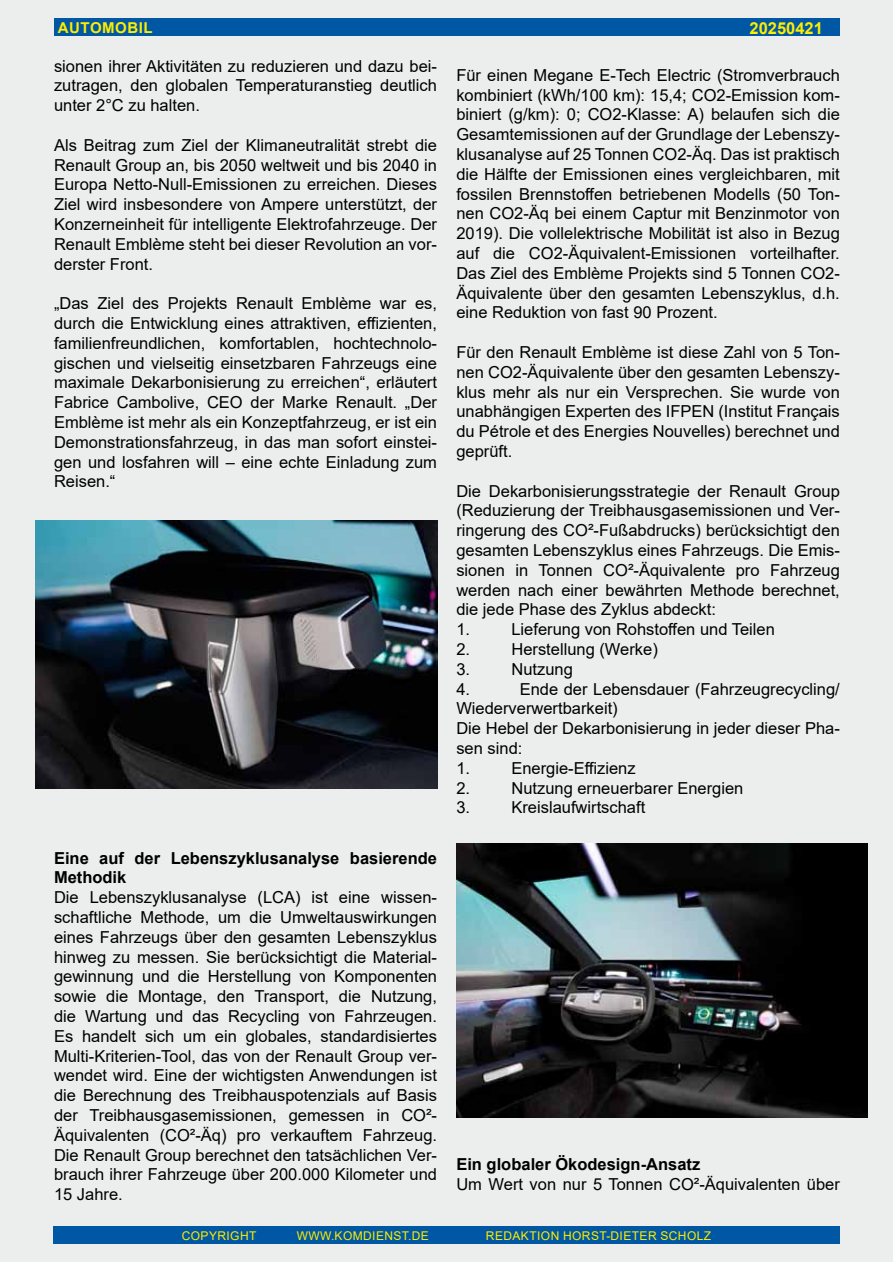
<style>
.page{position:relative;width:893px;height:1263px;background:#fff}
.page>*{position:absolute;margin:0;border:0;box-sizing:border-box;transform-origin:0 0}
.t1{font:16.5px/19.8px "Arial";color:#000;text-align:justify}
.t2{font:700 16.5px/19.8px "Arial";color:#000}
.t3{font:700 16.5px "Arial";color:#ffed00}
.t4{font:700 15px "Arial";letter-spacing:.035em;color:#ffed00}
.t5{font:12px "Arial";letter-spacing:.035em;color:#ffed00}
</style>
<div class="page">
<div style="left:0;top:0;width:893px;height:1262px;background:#eceded"></div>
<div style="left:54px;top:18px;width:786px;height:18px;background:#0057a3"></div>
<div style="left:53px;top:1226px;width:787px;height:18px;background:#0057a3"></div>
<img style="left:35px;top:520px;width:402px;height:268px">
<img style="left:456px;top:843px;width:411px;height:275px">
<p class="t4" style="left:58px;top:17px;width:96px">Automobil</p>
<p class="t1" style="left:54px;top:56px;width:385px">sionen ihrer Aktivitäten zu reduzieren und dazu bei&shy;zutragen, den globalen Temperaturanstieg deutlich unter 2°C zu halten.</p>
<p class="t1" style="left:54px;top:135px;width:385px">Als Beitrag zum Ziel der Klimaneutralität strebt die Renault Group an, bis 2050 weltweit und bis 2040 in Europa Netto-N ull-Emissionen zu erreichen. Dieses Ziel wird insbesondere von Ampere unterstützt, der Konzerneinheit für intelligente Elektrofahrzeuge. Der Renault Emblème steht bei dieser Revolution an vor&shy;derster Front.</p>
<p class="t1" style="left:54px;top:293px;width:385px">„Das Ziel des Projekts Renault Emblème war es, durch die Entwicklung eines attraktiven, effizienten, familienfreundlichen, komfortablen, hochtechnolo&shy;gischen und vielseitig einsetzbaren Fahrzeugs eine maximale Dekarbonisierung zu erreichen“, erläutert Fabrice Cambolive, CEO</p>
<p class="t1" style="left:54px;top:392px;width:385px;text-indent:197px">der Marke Renault. „Der Emblème ist mehr als ein Konzeptfahrzeug, er ist ein Demonstrationsfahrzeug, in das man sofort einstei&shy;gen und losfahren will – eine echte Einladung zum Reisen.“</p>
<p class="t2" style="left:54px;top:848px;width:385px">Eine auf der Lebenszyklusanalyse basierende<br>Methodik</p>
<p class="t1" style="left:54px;top:887px;width:385px">Die Lebenszyklusanalyse (LCA) ist eine wissen&shy;schaftliche Methode, um die Umweltauswirkungen eines Fahrzeugs über den gesamten Lebenszyklus hinweg zu messen. Sie berücksichtigt die Material&shy;gewinnung und die Herstellung von Komponenten sowie die Montage, den Transport, die N utzung, die Wartung und das Recycling von Fahrzeugen.<br>Es handelt sich um ein globales, standardisiertes Multi-Kriterien-Tool, das von der Renault Group ver&shy;wendet wird. Eine der wichtigsten Anwendungen ist die Berechnung des Treibhauspotenzials auf Basis der Treibhausgasemissionen, gemessen in CO²- Äquivalenten (CO²-Äq) pro verkauftem Fahrzeug.<br>Die Renault Group berechnet den tatsächlichen Ver&shy;brauch ihrer Fahrzeuge über 200.000 Kilometer und 15 Jahre.</p>
<p class="t3" style="left:749px;top:16px;width:75px">20250421</p>
<p class="t1" style="left:456px;top:65px;width:385px">Für einen Megane E-Tech Electric (Stromverbrauch kombiniert (kWh/100 km): 15,4; CO2-Emission kom&shy;biniert (g/km): 0; CO2-Klasse: A) belaufen sich die Gesamtemissionen auf der Grundlage der Lebenszy&shy;klusanalyse auf 25 Tonnen CO2-Äq. Das ist praktisch die Hälfte der Emissionen eines vergleichbaren, mit fossilen Brennstoffen betriebenen Modells (50 Ton&shy;nen CO2-Äq bei einem Captur mit Benzinmotor von 2019). Die vollelektrische Mobilität ist also in Bezug auf die CO2-Äquivalent-Emissionen vorteilhafter.<br>Das Ziel des Emblème Projekts sind 5 Tonnen CO2- Äquivalente über den gesamten Lebenszyklus, d.h. eine Reduktion von fast 90 Prozent.</p>
<p class="t1" style="left:456px;top:342px;width:385px">Für den Renault Emblème ist diese Zahl von 5 Ton&shy;nen CO2-Äquivalente über den gesamten Lebenszy&shy;klus mehr als nur ein Versprechen. Sie wurde von unabhängigen Experten des I FPEN</p>
<p class="t1" style="left:456px;top:402px;width:385px;text-indent:262px">(I nstitut Français du Pétrole et des Energies Nouvelles) berechnet und geprüft.</p>
<p class="t1" style="left:456px;top:481px;width:385px;text-align:left">Die Dekarbonisierungsstrategie der Renault Group (Reduzierung der Treibhausgasemissionen und Ver&shy;ringerung des CO²-Fußabdrucks) berücksichtigt den gesamten Lebenszyklus eines Fahrzeugs. Die Emis&shy;sionen in Tonnen CO²-Äquivalente pro Fahrzeug werden nach einer bewährten Methode berechnet, die jede Phase des Zyklus abdeckt:<br>1.</p>
<p class="t1" style="left:511px;top:619px;width:265px">Lieferung von Rohstoffen und Teilen</p>
<p class="t1" style="left:456px;top:639px;width:15px">2.</p>
<p class="t1" style="left:511px;top:639px;width:148px">Herstellung (Werke)</p>
<p class="t1" style="left:456px;top:659px;width:15px">3.</p>
<p class="t1" style="left:511px;top:659px;width:63px">N utzung</p>
<p class="t1" style="left:456px;top:679px;width:15px">4.</p>
<p class="t1" style="left:456px;top:679px;width:385px;text-align:left;text-indent:63px">Ende der Lebensdauer (Fahrzeugrecycling/<br>Wiederverwertbarkeit)<br>Die Hebel der Dekarbonisierung in jeder dieser Pha&shy;sen sind:<br>1.</p>
<p class="t1" style="left:511px;top:758px;width:126px">Energie-Effizienz</p>
<p class="t1" style="left:456px;top:778px;width:15px">2.</p>
<p class="t1" style="left:511px;top:778px;width:234px">N utzung erneuerbarer Energien</p>
<p class="t1" style="left:456px;top:798px;width:15px">3.</p>
<p class="t1" style="left:511px;top:798px;width:135px">Kreislaufwirtschaft</p>
<p class="t2" style="left:456px;top:1154px;width:245px">Ein globaler Ökodesign-Ansatz</p>
<p class="t1" style="left:456px;top:1174px;width:385px">Um Wert von nur 5 Tonnen CO²-Äquivalenten über</p>
<p class="t5" style="left:182px;top:1227px;width:76px">Copyright</p>
<p class="t5" style="left:297px;top:1227px;width:134px">www.komdienst.de</p>
<p class="t5" style="left:486px;top:1227px;width:227px">Redaktion Horst-Dieter Scholz</p>
</div>
